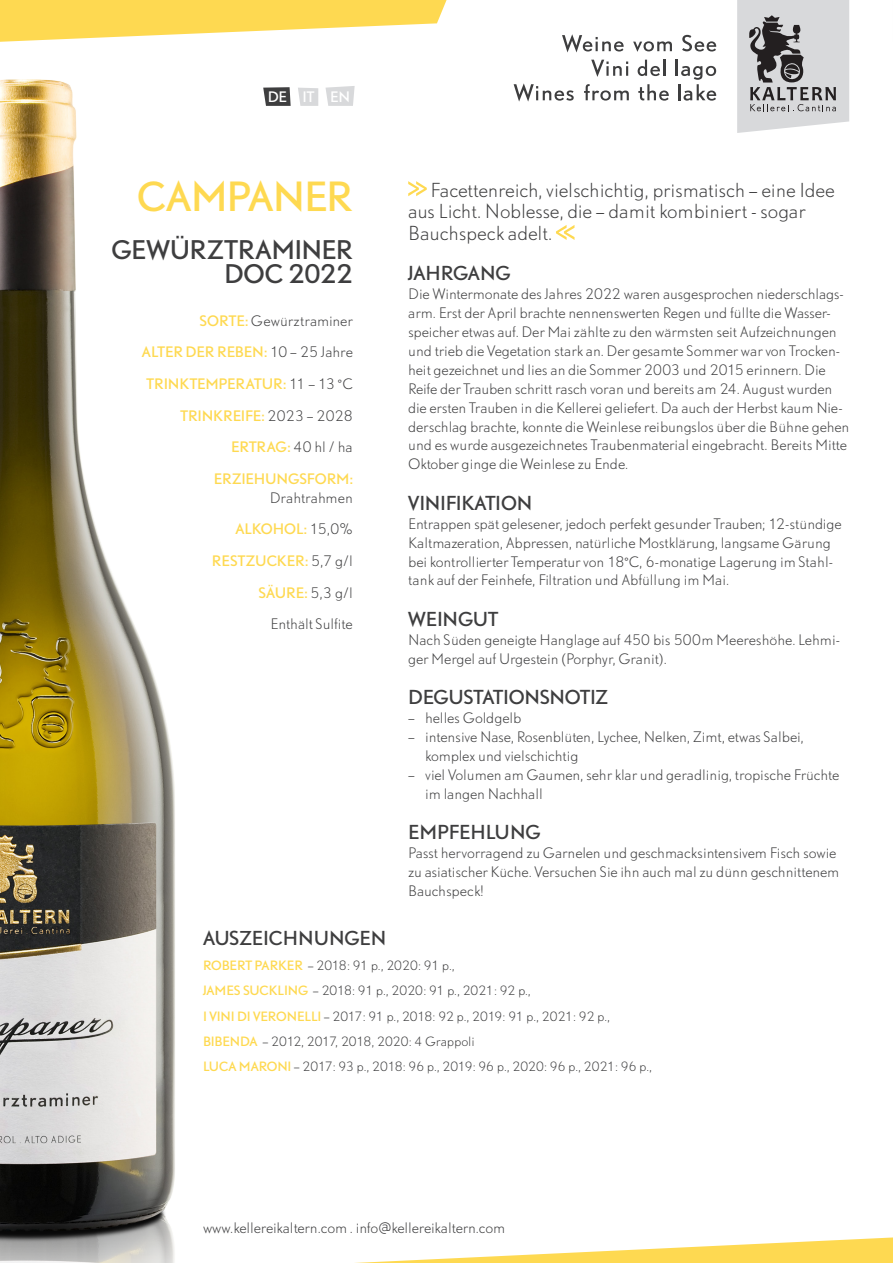
<style>
.page{position:relative;width:893px;height:1263px;background:#fff}
.page>*{position:absolute;margin:0;border:0;box-sizing:border-box;transform-origin:0 0}
.Lage{font:37.5px "DTL Nobel T";letter-spacing:-.03em;color:#fed951}
.Lage-2{font:24px/24px "DTL Nobel T";letter-spacing:-.02em;color:#3e3e3f;text-align:right}
.INTRO{font:300 18px/21.6px "DTL Nobel T";letter-spacing:-.01em;color:#3e3e3f}
.Untertitel_Text{font:18px "DTL Nobel T";letter-spacing:-.01em;color:#3e3e3f}
.Text{font:300 13.5px/18.9px "DTL Nobel T";letter-spacing:-.01em;color:#3e3e3f}
.Kurzinfos{font:13.5px/18.9px "DTL Nobel T";letter-spacing:-.005em;color:#fed951;text-align:right}
.Kurzinfos-2{font:300 13.5px "DTL Nobel T";color:#3e3e3f}
.t1{font:13.5px "DTL Nobel T";color:#fff}
.Text_Auszeichnungen{font:300 12px "DTL Nobel T";letter-spacing:-.05em;color:#3e3e3f}
.Text_Auszeichnungen-2{font:300 12px "DTL Nobel T";letter-spacing:-.07em;color:#3e3e3f}
.s1{font-weight:400;color:#fed951}
.s2{font-weight:300;color:#3e3e3f}
</style>
<div class="page">
<svg style="left:0;top:0;width:447px;height:42px"></svg>
<svg style="left:355px;top:1237px;width:538px;height:26px"></svg>
<svg style="left:263px;top:87px;width:28px;height:19px"></svg>
<svg style="left:298px;top:88px;width:20px;height:18px"></svg>
<svg style="left:325px;top:86px;width:30px;height:20px"></svg>
<svg style="left:562px;top:34px;width:62px;height:18px"></svg>
<svg style="left:633px;top:41px;width:39px;height:11px"></svg>
<svg style="left:682px;top:35px;width:34px;height:17px"></svg>
<svg style="left:591px;top:60px;width:37px;height:17px"></svg>
<svg style="left:638px;top:60px;width:27px;height:16px"></svg>
<svg style="left:514px;top:83px;width:60px;height:19px"></svg>
<svg style="left:584px;top:84px;width:45px;height:17px"></svg>
<svg style="left:638px;top:84px;width:31px;height:17px"></svg>
<svg style="left:676px;top:60px;width:40px;height:41px"></svg>
<svg style="left:737px;top:0;width:112px;height:133px;background:#bbbbbd"></svg>
<img style="left:0;top:79px;width:175px;height:1184px">
<svg style="left:408px;top:181px;width:19px;height:15px"></svg>
<svg style="left:556px;top:225px;width:18px;height:15px"></svg>
<p class="t1" style="left:268px;top:87px;width:84px">DE IT EN</p>
<p class="Lage" style="left:137px;top:170px;width:217px">CAMPANER</p>
<p class="Lage-2" style="left:111px;top:237px;width:243px">GEWÜRZTRAMINER<br>DOC 2022</p>
<p class="Kurzinfos-2" style="left:200px;top:312px;width:155px"><span class="s1">SORTE:</span> Gewürztraminer</p>
<p class="Kurzinfos" style="left:142px;top:342px;width:212px">ALTER DER REBEN: <span class="s2">10 – 25 Jahre</span></p>
<p class="Kurzinfos" style="left:147px;top:374px;width:208px">TRINKTEMPERATUR: <span class="s2">11 – 13 °C</span></p>
<p class="Kurzinfos" style="left:180px;top:405px;width:174px">TRINKREIFE: <span class="s2">2023 – 2028</span></p>
<p class="Kurzinfos" style="left:231px;top:437px;width:123px">ERTRAG: <span class="s2">40 hl / ha</span></p>
<p class="Kurzinfos" style="left:214px;top:469px;width:141px">ERZIEHUNGSFORM:<br><span class="s2">Drahtrahmen</span></p>
<p class="Kurzinfos" style="left:236px;top:519px;width:119px">ALKOHOL: <span class="s2">15,0%</span></p>
<p class="Kurzinfos" style="left:212px;top:551px;width:142px">RESTZUCKER: <span class="s2">5,7 g/l</span></p>
<p class="Kurzinfos" style="left:259px;top:583px;width:96px">SÄURE: <span class="s2">5,3 g/l</span></p>
<p class="Text" style="left:271px;top:615px;width:84px">Enthält Sulfite</p>
<p class="INTRO" style="left:408px;top:179px;width:428px;text-indent:22px">Facettenreich, vielschichtig, prismatisch – eine Idee aus Licht. Noblesse, die – damit kombiniert - sogar<br>Bauchspeck adelt.</p>
<p class="Untertitel_Text" style="left:408px;top:261px;width:104px">JAHRGANG</p>
<p class="Text" style="left:408px;top:284px;width:443px">Die Wintermonate des Jahres 2022 waren ausgesprochen niederschlags&shy;arm. Erst der April brachte nennenswerten Regen und füllte die Wasser&shy;speicher etwas auf. Der Mai zählte zu den wärmsten seit Aufzeichnungen und trieb die Vegetation stark an. Der gesamte Sommer war von Trocken&shy;heit gezeichnet und lies an die Sommer 2003 und 2015 erinnern. Die Reife der Trauben schritt rasch voran und bereits am 24. August wurden die ersten Trauben in die Kellerei geliefert. Da auch der Herbst kaum Nie&shy;derschlag brachte, konnte die Weinlese reibungslos über die Bühne gehen und es wurde ausgezeichnetes Traubenmaterial eingebracht. Bereits Mitte Oktober ginge die Weinlese zu Ende.</p>
<p class="Untertitel_Text" style="left:408px;top:490px;width:126px">VINIFIKATION</p>
<p class="Text" style="left:408px;top:514px;width:435px">Entrappen spät gelesener, jedoch perfekt gesunder Trauben; 12-stündige Kaltmazeration, Abpressen, natürliche Mostklärung, langsame Gärung bei kontrollierter Temperatur von 18°C, 6-monatige Lagerung im Stahl&shy;tank auf der Feinhefe, Filtration und Abfüllung im Mai.</p>
<p class="Untertitel_Text" style="left:408px;top:607px;width:92px">WEINGUT</p>
<p class="Text" style="left:408px;top:630px;width:433px">Nach Süden geneigte Hanglage auf 450 bis 500m Meereshöhe. Lehmi&shy;ger Mergel auf Urgestein (Porphyr, Granit).</p>
<p class="Untertitel_Text" style="left:408px;top:685px;width:201px">DEGUSTATIONSNOTIZ</p>
<p class="Text" style="left:408px;top:708px;width:115px">– helles Goldgelb</p>
<p class="Text" style="left:408px;top:727px;width:397px">– intensive Nase, Rosenblüten, Lychee, Nelken, Zimt, etwas Salbei,</p>
<p class="Text" style="left:425px;top:746px;width:155px">komplex und vielschichtig</p>
<p class="Text" style="left:425px;top:765px;width:416px;text-indent:-17px">– viel Volumen am Gaumen, sehr klar und geradlinig, tropische Früchte im langen Nachhall</p>
<p class="Untertitel_Text" style="left:408px;top:820px;width:134px">EMPFEHLUNG</p>
<p class="Text" style="left:408px;top:843px;width:433px">Passt hervorragend zu Garnelen und geschmacksintensivem Fisch sowie zu asiatischer Küche. Versuchen Sie ihn auch mal zu dünn geschnittenem<br>Bauchspeck!</p>
<p class="Untertitel_Text" style="left:203px;top:925px;width:185px">AUSZEICHNUNGEN</p>
<p class="Text_Auszeichnungen" style="left:203px;top:958px;width:253px"><span class="s1">ROBERT PARKER</span> – 2018: 91 p., 2020: 91 p.,</p>
<p class="Text_Auszeichnungen" style="left:203px;top:983px;width:329px"><span class="s1">JAMES SUCKLING</span> – 2018: 91 p., 2020: 91 p., 2021: 92 p.,</p>
<p class="Text_Auszeichnungen-2" style="left:203px;top:1008px;width:409px"><span class="s1">I VINI DI VERONELLI</span> – 2017: 91 p., 2018: 92 p., 2019: 91 p., 2021: 92 p.,</p>
<p class="Text_Auszeichnungen" style="left:203px;top:1033px;width:273px"><span class="s1">BIBENDA</span> – 2012, 2017, 2018, 2020: 4 Grappoli</p>
<p class="Text_Auszeichnungen" style="left:203px;top:1059px;width:450px"><span class="s1">LUCA MARONI</span> – 2017: 93 p., 2018: 96 p., 2019: 96 p., 2020: 96 p., 2021: 96 p.,</p>
<p class="Text" style="left:203px;top:1218px;width:304px">www.kellereikaltern.com . info@kellereikaltern.com</p>
</div>
